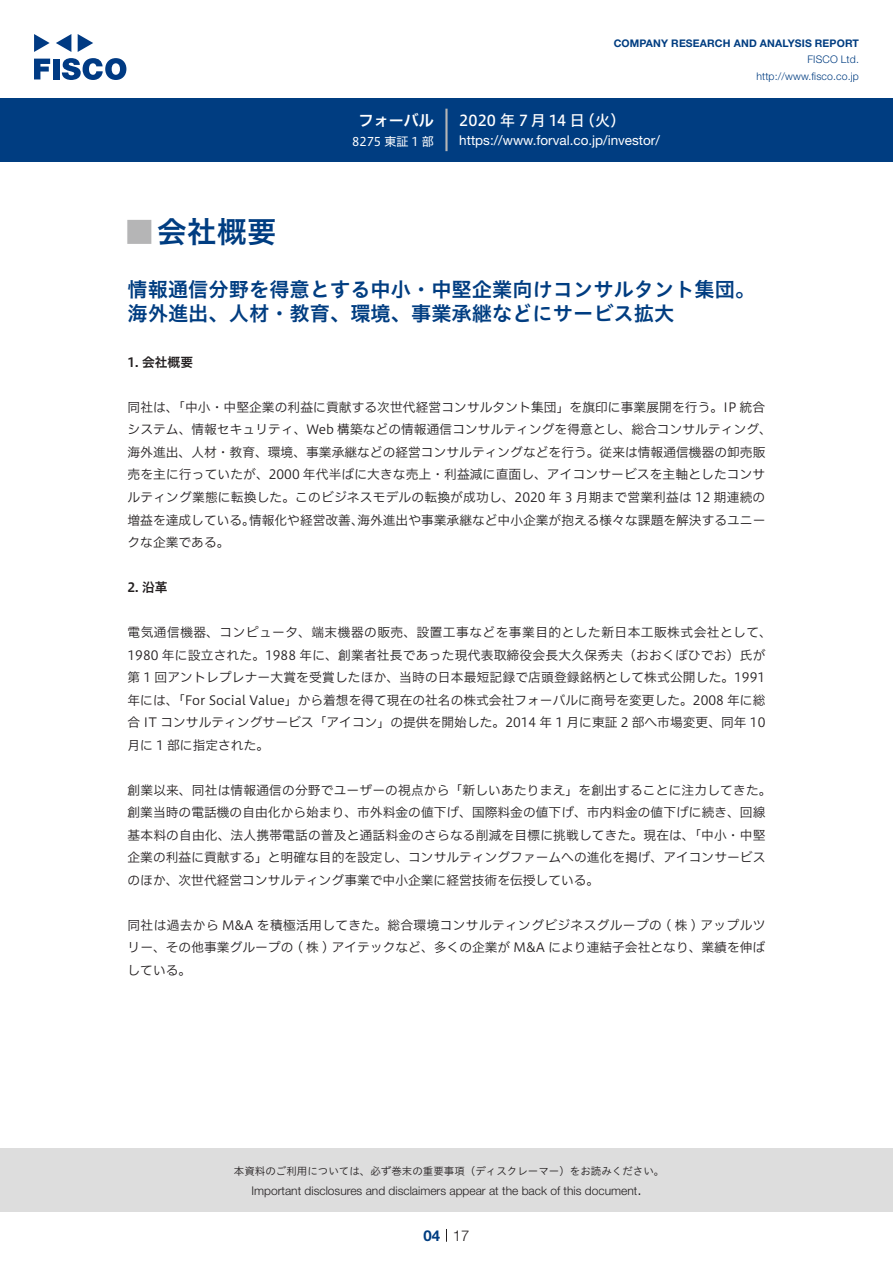
<style>
.page{position:relative;width:893px;height:1263px;background:#fff}
.page>*{position:absolute;margin:0;border:0;box-sizing:border-box;transform-origin:0 0}
.t1{font:30px "Hiragino UD Sans Std N W6";color:#003d81}
.t2{font:700 24px "Koz Go Pro";color:#b5b5b6}
.t3{font:20.25px/24px "Hiragino UD Sans Std W6";color:#003d81}
.t4{font:15px "Hiragino UD Sans F Std N W5";letter-spacing:.005em;color:#fff}
.t5{font:15px "Hiragino UD Sans F Std N W6";color:#fff}
.t6{font:300 15px "Helvetica Neue LT Std";color:#231f20}
.t7{font:700 15px "Helvetica Neue LT Std";color:#003d81}
.t8{font:13.5px "Helvetica Neue LT Std";color:#fff}
.t9{font:12.75px/22.5px "Hiragino UD Sans F Std N W3";letter-spacing:.005em;color:#231f20}
.t10{font:12.75px "Hiragino UD Sans F Std N W6";color:#231f20}
.t11{font:300 12px "Helvetica Neue LT Std";color:#231f20}
.t12{font:12px "Hiragino UD Sans F Std N W4";color:#fff}
.t13{font:10.5px "Hiragino UD Sans Std W3";color:#231f20}
.t14{font:700 10.5px "Helvetica Neue LT Std";letter-spacing:.015em;color:#003d81}
.t15{font:300 10.5px/16.5px "Helvetica Neue LT Std";letter-spacing:.015em;color:#003d81;text-align:right}
</style>
<div class="page">
<div style="left:0;top:1148px;width:893px;height:64px;background:#ddd"></div>
<svg style="left:34px;top:59px;width:16px;height:20px"></svg>
<div style="left:53px;top:59px;width:6px;height:20px;background:#003a83"></div>
<svg style="left:62px;top:58px;width:64px;height:22px"></svg>
<svg style="left:34px;top:34px;width:16px;height:18px"></svg>
<svg style="left:78px;top:34px;width:15px;height:18px"></svg>
<svg style="left:56px;top:34px;width:15px;height:18px"></svg>
<div style="left:0;top:98px;width:893px;height:64px;background:#003d81"></div>
<hr style="left:445px;top:109px;width:3px;height:42px;background:#b5b5b6">
<svg style="left:446px;top:1229px;width:1px;height:13px"></svg>
<p class="t5" style="left:359px;top:109px;width:77px">フォーバル</p>
<p class="t12" style="left:352px;top:132px;width:83px">8275 東証 1 部</p>
<p class="t14" style="left:614px;top:37px;width:247px">COMPANY RESEARCH AND ANALYSIS REPORT</p>
<p class="t15" style="left:756px;top:51px;width:104px">FISCO Ltd. http://www.fisco.co j p.</p>
<p class="t4" style="left:580px;top:109px;width:47px">（火(</p>
<p class="t4" style="left:459px;top:109px;width:127px">2020 年 7 月 14 日</p>
<p class="t8" style="left:459px;top:132px;width:202px">https://www.forval.co j p. /investor/</p>
<h1 class="t1" style="left:157px;top:209px;width:121px">会社概要</h1>
<h2 class="t2" style="left:128px;top:217px;width:25px">█</h2>
<h3 class="t3" style="left:128px;top:276px;width:629px">情報通信分野を得意とする中小・中堅企業向けコンサルタント集団。海外進出、人材・教育、環境、事業承継などにサービス拡大</h3>
<p class="t10" style="left:128px;top:352px;width:67px">1. 会社概要</p>
<p class="t9" style="left:128px;top:395px;width:639px">同社は、「中小・中堅企業の利益に貢献する次世代経営コンサルタント集団」を旗印に事業展開を行う。IP 統合</p>
<p class="t9" style="left:128px;top:418px;width:646px">システム、情報セキュリティ、Web 構築などの情報通信コンサルティングを得意とし、総合コンサルティング、</p>
<p class="t9" style="left:128px;top:440px;width:639px">海外進出、人材・教育、環境、事業承継などの経営コンサルティングなどを行う。従来は情報通信機器の卸売販</p>
<p class="t9" style="left:128px;top:463px;width:639px">売を主に行っていたが、2000 年代半ばに大きな売上・利益減に直面し、アイコンサービスを主軸としたコンサ</p>
<p class="t9" style="left:128px;top:485px;width:639px">ルティング業態に転換した。このビジネスモデルの転換が成功し、2020 年 3 月期まで営業利益は 12 期連続の</p>
<p class="t9" style="left:357px;top:508px;width:409px">海外進出や事業承継など中小企業が抱える様々な課題を解決するユニー</p>
<p class="t9" style="left:249px;top:508px;width:116px">情報化や経営改善、</p>
<p class="t9" style="left:128px;top:508px;width:129px">増益を達成している。クな企業である。</p>
<p class="t10" style="left:128px;top:577px;width:42px">2. 沿革</p>
<p class="t9" style="left:128px;top:620px;width:646px">電気通信機器、コンピュータ、端末機器の販売、設置工事などを事業目的とした新日本工販株式会社として、1980 年に設立された。1988 年に、創業者社長であった現代表取締役会長大久保秀夫（おおくぼひでお）氏が第 1 回アントレプレナー大賞を受賞したほか、当時の日本最短記録で店頭登録銘柄として株式公開した。1991年には、「For Social Value」から着想を得て現在の社名の株式会社フォーバルに商号を変更した。2008 年に総合 IT コンサルティングサービス「アイコン」の提供を開始した。2014 年 1 月に東証 2 部へ市場変更、同年 10月に 1 部に指定された。</p>
<p class="t9" style="left:128px;top:778px;width:645px">創業以来、同社は情報通信の分野でユーザーの視点から「新しいあたりまえ」を創出することに注力してきた。創業当時の電話機の自由化から始まり、市外料金の値下げ、国際料金の値下げ、市内料金の値下げに続き、回線基本料の自由化、法人携帯電話の普及と通話料金のさらなる削減を目標に挑戦してきた。現在は、「中小・中堅企業の利益に貢献する」と明確な目的を設定し、コンサルティングファームへの進化を掲げ、アイコンサービスのほか、次世代経営コンサルティング事業で中小企業に経営技術を伝授している。</p>
<p class="t9" style="left:128px;top:913px;width:639px;text-align:justify">同社は過去から M&amp;A を積極活用してきた。総合環境コンサルティングビジネスグループの ( 株 ) アップルツリー、その他事業グループの ( 株 ) アイテックなど、多くの企業が M&amp;A により連結子会社となり、業績を伸ばしている。</p>
<p class="t13" style="left:234px;top:1163px;width:432px">本資料のご利用については、必ず巻末の重要事項（ディスクレーマー）をお読みください。</p>
<p class="t6" style="left:637px;top:1180px;width:6px">.</p>
<p class="t11" style="left:251px;top:1183px;width:387px">Important disclosures and disclaimers appear at the back of this document</p>
<p class="t7" style="left:423px;top:1226px;width:18px">04</p>
<p class="t6" style="left:453px;top:1226px;width:18px">17</p>
</div>
